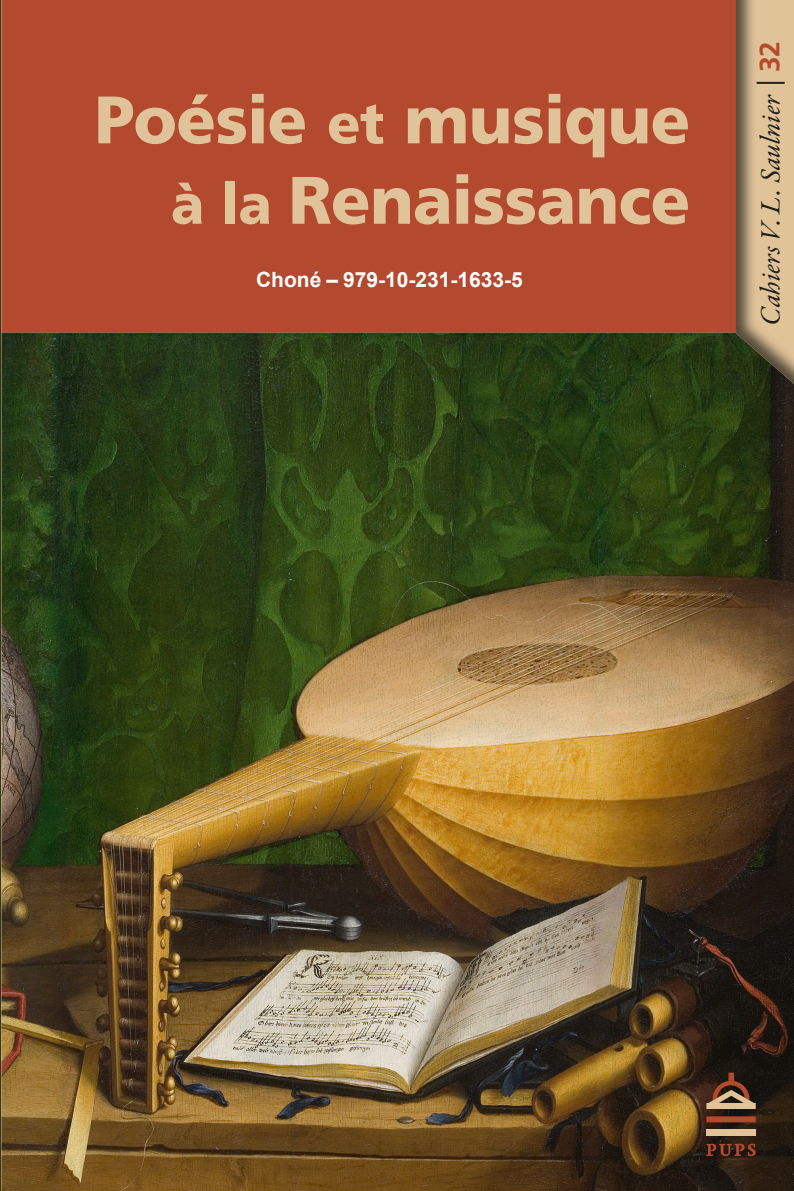
<style>
.page{position:relative;width:794px;height:1191px;background:#fff}
.page>*{position:absolute;margin:0;border:0;box-sizing:border-box;transform-origin:0 0}
.t1{font:900 67.02px/80.3px "Frutiger LT Std";letter-spacing:-.01em;color:#e1c399;text-align:right}
.t2{font:italic 28px "Garamond Premr Pro";color:#1d1d1b}
.t3{font:700 21px "Arial";color:#fff}
.s1{font-size:56.35px}
.s2{font-family:"Frutiger LT Std";font-weight:300;font-style:normal}
.s3{font-family:"Frutiger LT Std";font-weight:700;font-style:normal;color:#b3492e}
</style>
<div class="page">
<svg style="left:1px;top:0;width:793px;height:333px;background:#b45034"></svg>
<img style="left:1px;top:333px;width:793px;height:858px">
<svg style="left:706px;top:1116px;width:49px;height:6px"></svg>
<div style="left:706px;top:1129px;width:49px;height:6px;background:#e1c397"></div>
<svg style="left:706px;top:1072px;width:49px;height:37px;background:#6c4e3a"></svg>
<svg style="left:706px;top:1143px;width:49px;height:13px"></svg>
<p class="t1" style="left:95px;top:80px;width:597px">Poésie <span class="s1">et</span> musique <span class="s1">à la</span> Renaissance</p>
<p class="t3" style="left:256px;top:265px;width:268px">Choné – 979-10-231-1633-5</p>
<p class="t2" style="left:753px;top:325px;width:286px;rotate:-90deg">Cahiers V. L. Saulnier <span class="s2">|</span> <span class="s3">32</span></p>
</div>
